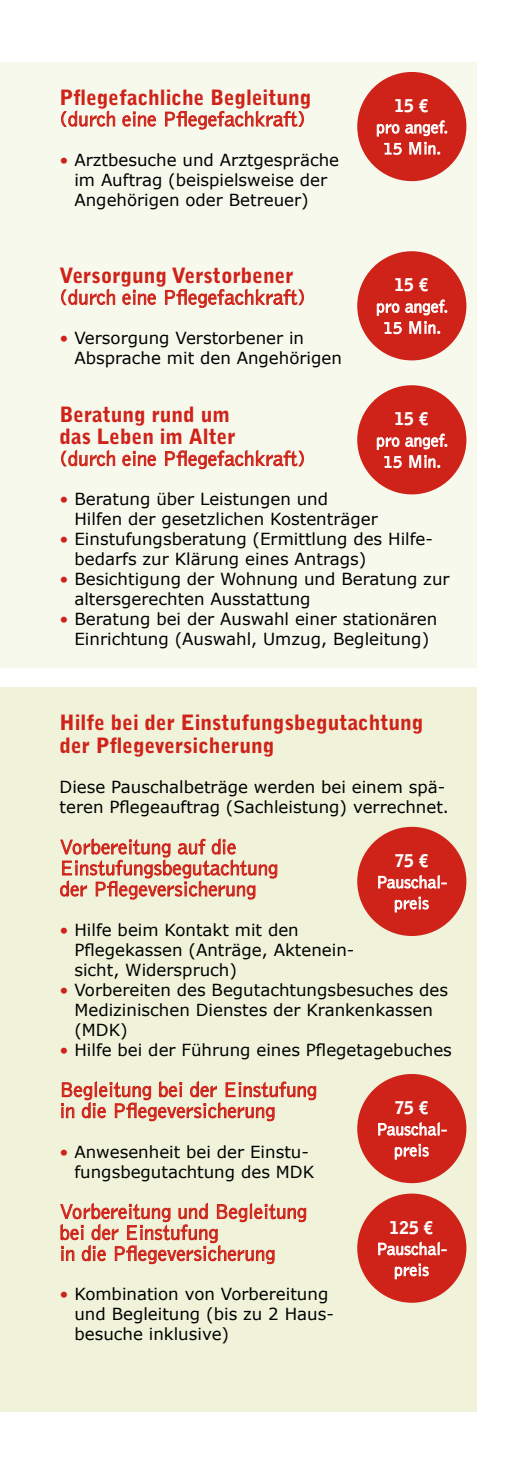
<style>
.page{position:relative;width:521px;height:1474px;background:#fff}
.page>*{position:absolute;margin:0;border:0;box-sizing:border-box;transform-origin:0 0}
.t1{font:300 21px/21px "Bell Gothic Std";color:#cf231a}
.t2{font:900 21px/22.8px "Bell Gothic Std";color:#cf231a}
.t3{font:300 17.5px/21px "Bell Gothic Std";color:#fff;text-align:center}
.t4{font:900 17.5px "Bell Gothic Std";color:#fff}
.t5{font:16.62px/19.9px "Verdana";color:#000}
.s1{color:#cf231a}
</style>
<div class="page">
<div style="left:0;top:62px;width:476px;height:605px;background:#f7f9ed"></div>
<div style="left:0;top:687px;width:476px;height:724px;background:#f0f3da"></div>
<hr style="left:520px;top:355px;width:1px;height:590px;background:#f7f9ed">
<svg style="left:61px;top:111px;width:54px;height:16px"></svg>
<svg style="left:122px;top:112px;width:34px;height:14px"></svg>
<svg style="left:165px;top:111px;width:139px;height:18px"></svg>
<svg style="left:61px;top:289px;width:54px;height:16px"></svg>
<svg style="left:122px;top:290px;width:34px;height:15px"></svg>
<svg style="left:165px;top:289px;width:139px;height:19px"></svg>
<svg style="left:61px;top:450px;width:54px;height:16px"></svg>
<svg style="left:122px;top:451px;width:34px;height:15px"></svg>
<svg style="left:165px;top:450px;width:139px;height:19px"></svg>
<svg style="left:60px;top:838px;width:217px;height:61px"></svg>
<svg style="left:61px;top:1081px;width:255px;height:40px"></svg>
<svg style="left:60px;top:1202px;width:246px;height:61px"></svg>
<div style="left:357px;top:72px;width:109px;height:109px;background:#cf231a;border-radius:50%"></div>
<svg style="left:377px;top:120px;width:70px;height:35px"></svg>
<div style="left:357px;top:251px;width:109px;height:109px;background:#cf231a;border-radius:50%"></div>
<svg style="left:377px;top:300px;width:70px;height:34px"></svg>
<div style="left:357px;top:385px;width:109px;height:109px;background:#cf231a;border-radius:50%"></div>
<svg style="left:377px;top:434px;width:70px;height:34px"></svg>
<div style="left:357px;top:826px;width:109px;height:110px;background:#cf231a;border-radius:50%"></div>
<svg style="left:378px;top:875px;width:68px;height:13px"></svg>
<svg style="left:395px;top:897px;width:34px;height:15px"></svg>
<div style="left:357px;top:1073px;width:109px;height:110px;background:#cf231a;border-radius:50%"></div>
<svg style="left:378px;top:1122px;width:68px;height:13px"></svg>
<svg style="left:395px;top:1144px;width:34px;height:15px"></svg>
<div style="left:357px;top:1193px;width:109px;height:109px;background:#cf231a;border-radius:50%"></div>
<svg style="left:378px;top:1241px;width:68px;height:14px"></svg>
<svg style="left:395px;top:1263px;width:34px;height:16px"></svg>
<p class="t2" style="left:60px;top:86px;width:254px">Pflegefachliche Begleitung</p>
<p class="t1" style="left:60px;top:109px;width:247px">(durch eine Pflegefachkraft)</p>
<p class="t5" style="left:74px;top:150px;width:266px;text-indent:-15px"><span class="s1">•</span> Arztbesuche und Arztgespräche im Auftrag (beispielsweise der<br>Angehörigen oder Betreuer)</p>
<p class="t4" style="left:394px;top:96px;width:36px">15 €</p>
<p class="t3" style="left:376px;top:117px;width:74px">pro angef.<br>15 Min.</p>
<p class="t2" style="left:60px;top:265px;width:235px">Versorgung Verstorbener</p>
<p class="t1" style="left:60px;top:287px;width:247px">(durch eine Pflegefachkraft)</p>
<p class="t5" style="left:74px;top:328px;width:269px;text-indent:-15px"><span class="s1">•</span> Versorgung Verstorbener in<br>Absprache mit den Angehörigen</p>
<p class="t2" style="left:60px;top:403px;width:178px">Beratung rund um das Leben im Alter</p>
<p class="t1" style="left:60px;top:448px;width:247px">(durch eine Pflegefachkraft)</p>
<p class="t5" style="left:74px;top:489px;width:305px;text-indent:-15px"><span class="s1">•</span> Beratung über Leistungen und<br>Hilfen der gesetzlichen Kostenträger</p>
<p class="t5" style="left:74px;top:529px;width:358px;text-indent:-15px"><span class="s1">•</span> Einstufungsberatung (Ermittlung des Hilfe&shy;bedarfs zur Klärung eines Antrags)</p>
<p class="t5" style="left:74px;top:569px;width:377px;text-indent:-15px"><span class="s1">•</span> Besichtigung der Wohnung und Beratung zur altersgerechten Ausstattung</p>
<p class="t5" style="left:60px;top:609px;width:379px;text-align:center"><span class="s1">•</span> Beratung bei der Auswahl einer stationären<br>Einrichtung (Auswahl, Umzug, Begleitung)</p>
<p class="t4" style="left:394px;top:275px;width:36px">15 €</p>
<p class="t3" style="left:376px;top:296px;width:74px">pro angef.<br>15 Min.</p>
<p class="t4" style="left:394px;top:409px;width:36px">15 €</p>
<p class="t3" style="left:376px;top:430px;width:74px">pro angef.<br>15 Min.</p>
<p class="t2" style="left:60px;top:711px;width:365px">Hilfe bei der Einstufungsbegutachtung der Pflegeversicherung</p>
<p class="t5" style="left:60px;top:776px;width:391px">Diese Pauschalbeträge werden bei einem spä&shy;teren Pflegeauftrag (Sachleistung) verrechnet.</p>
<p class="t1" style="left:60px;top:837px;width:220px">Vorbereitung auf die<br>Einstufungsbegutachtung der Pflegeversicherung</p>
<p class="t5" style="left:74px;top:919px;width:281px;text-indent:-15px"><span class="s1">•</span> Hilfe beim Kontakt mit den<br>Pflegekassen (Anträge, Aktenein&shy;sicht, Widerspruch)</p>
<p class="t5" style="left:74px;top:979px;width:375px;text-indent:-15px"><span class="s1">•</span> Vorbereiten des Begutachtungsbesuches des<br>Medizinischen Dienstes der Krankenkassen (MDK)</p>
<p class="t5" style="left:60px;top:1039px;width:394px"><span class="s1">•</span> Hilfe bei der Führung eines Pflegetagebuches</p>
<p class="t1" style="left:60px;top:1079px;width:259px">Begleitung bei der Einstufung in die Pflegeversicherung</p>
<p class="t5" style="left:74px;top:1141px;width:241px;text-indent:-15px"><span class="s1">•</span> Anwesenheit bei der Einstu&shy;fungsbegutachtung des MDK</p>
<p class="t1" style="left:60px;top:1201px;width:249px">Vorbereitung und Begleitung bei der Einstufung<br>in die Pflegeversicherung</p>
<p class="t5" style="left:74px;top:1284px;width:258px;text-indent:-15px"><span class="s1">•</span> Kombination von Vorbereitung und Begleitung (bis zu 2 Haus&shy;besuche inklusive)</p>
<p class="t4" style="left:394px;top:850px;width:36px">75 €</p>
<p class="t3" style="left:376px;top:872px;width:71px">Pauschal&shy;preis</p>
<p class="t4" style="left:394px;top:1097px;width:36px">75 €</p>
<p class="t3" style="left:376px;top:1119px;width:71px">Pauschal&shy;preis</p>
<p class="t4" style="left:390px;top:1217px;width:45px">125 €</p>
<p class="t3" style="left:376px;top:1238px;width:71px">Pauschal&shy;preis</p>
</div>
